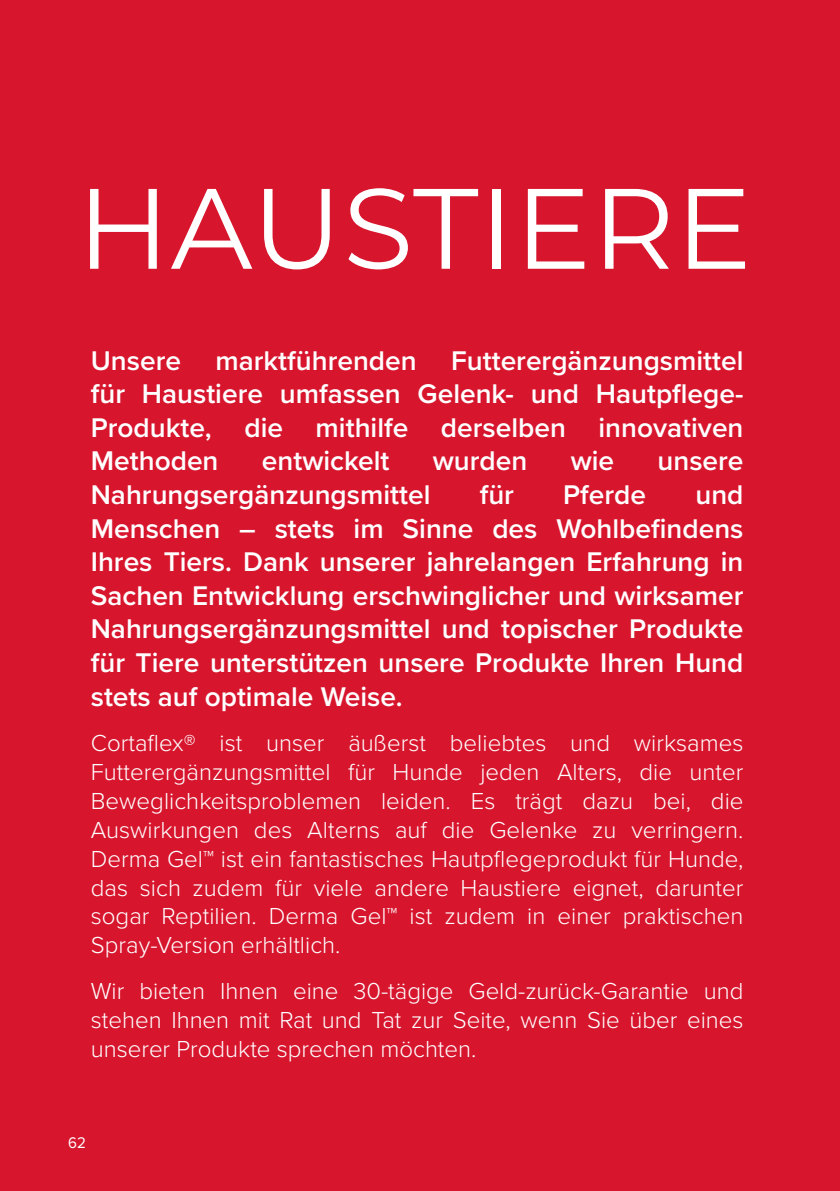
<style>
.page{position:relative;width:840px;height:1191px;background:#fff}
.page>*{position:absolute;margin:0;border:0;box-sizing:border-box;transform-origin:0 0}
.t1{font:114px "Montserrat";letter-spacing:.01em;color:#fff}
.t2{font:600 28px/33.6px "Proxima Nova";color:#fff;text-align:justify}
.t3{font:300 24px/28.8px "Proxima Nova";color:#fff;text-align:justify}
.t4{font:16px "Proxima Nova";color:#fff;scale:.94 1}
</style>
<div class="page">
<div style="left:0;top:0;width:839px;height:1191px;background:#d7162e"></div>
<h1 class="t1" style="left:77px;top:150px;width:676px">HAUSTIERE</h1>
<p class="t2" style="left:91px;top:342px;width:654px">Unsere marktführenden Futterergänzungsmittel für Haustiere umfassen Gelenk- und Hautpflege-Produkte, die mithilfe derselben innovativen Methoden</p>
<p class="t2" style="left:262px;top:443px;width:129px">entwickelt</p>
<p class="t2" style="left:432px;top:443px;width:96px">wurden</p>
<p class="t2" style="left:570px;top:443px;width:45px">wie</p>
<p class="t2" style="left:657px;top:443px;width:87px">unsere</p>
<p class="t2" style="left:91px;top:477px;width:341px">Nahrungsergänzungsmittel</p>
<p class="t2" style="left:479px;top:477px;width:36px">für</p>
<p class="t2" style="left:563px;top:477px;width:84px">Pferde</p>
<p class="t2" style="left:91px;top:477px;width:653px;text-indent:604px">und Menschen – stets im Sinne des Wohlbefindens Ihres Tiers. Dank unserer jahrelangen Erfahrung in Sachen Entwicklung erschwinglicher und wirksamer Nahrungsergänzungsmittel und topischer Produkte für Tiere unterstützen unsere Produkte Ihren Hund stets auf optimale Weise.</p>
<p class="t3" style="left:91px;top:727px;width:654px">Cortaflex® ist unser äußerst beliebtes und wirksames Futterergänzungsmittel für Hunde jeden Alters, die unter Beweglichkeitsproblemen leiden. Es trägt dazu bei, die Auswirkungen des Alterns auf die Gelenke zu verringern.<br>Derma Gel™ ist ein fantastisches Hautpflegeprodukt für Hunde, das sich zudem für viele andere Haustiere eignet, darunter sogar Reptilien. Derma Gel™ ist zudem in einer praktischen Spray-Version erhältlich.</p>
<p class="t3" style="left:91px;top:975px;width:654px">Wir bieten Ihnen eine 30-tägige Geld-zurück-Garantie und stehen Ihnen mit Rat und Tat zur Seite, wenn Sie über eines unserer Produkte sprechen möchten.</p>
<p class="t4" style="left:68px;top:1131px;width:20px">62</p>
</div>
